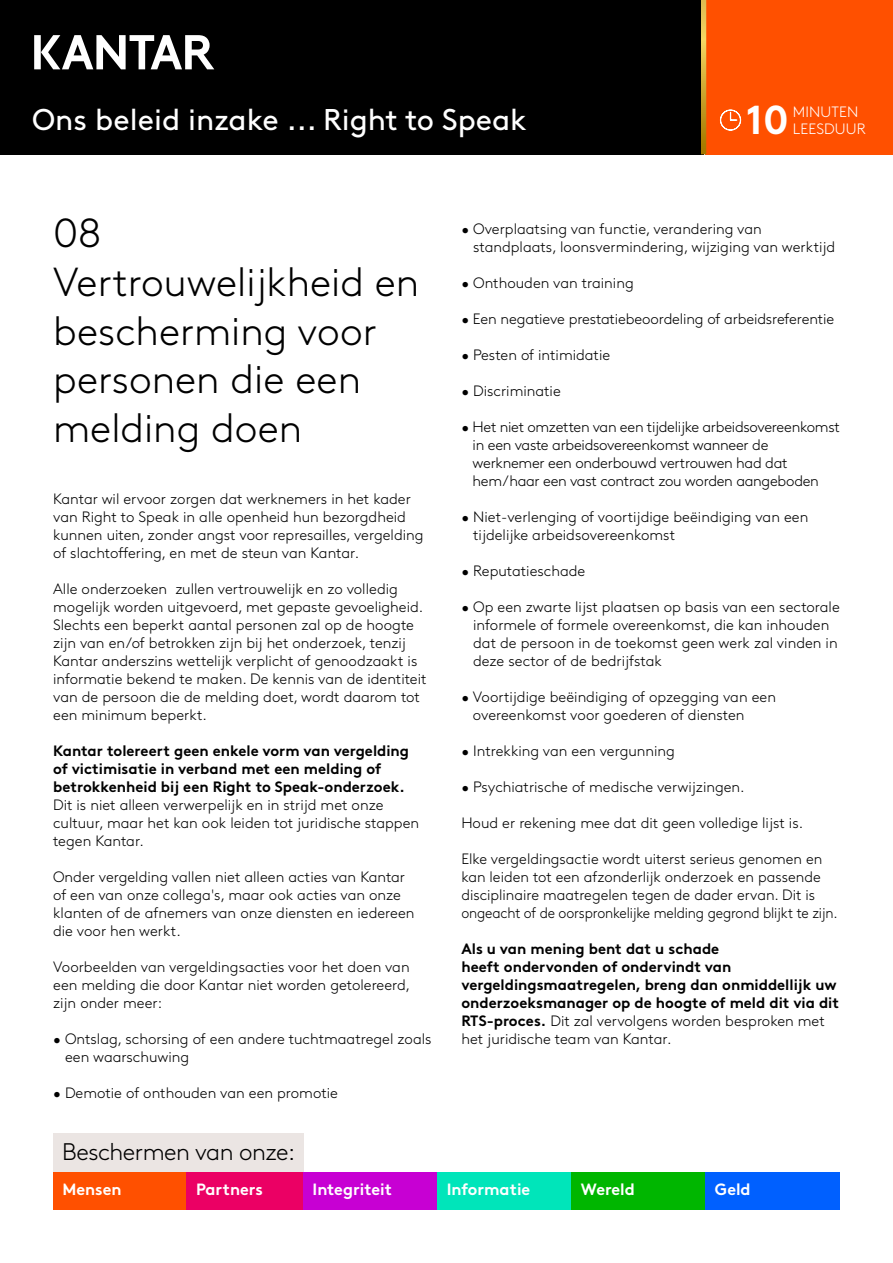
<style>
.page{position:relative;width:893px;height:1263px;background:#fff}
.page>*{position:absolute;margin:0;border:0;box-sizing:border-box;transform-origin:0 0}
.t1{font:300 40.5px/48.6px "Kantar Brown";color:#000}
.t2{font:700 40.35px "Kantar Brown";color:#fff}
.t3{font:30px "Kantar Brown";color:#fff}
.t4{font:300 24px "Kantar Brown";letter-spacing:-.02em;color:#000}
.t5{font:700 16.35px "Kantar Brown";color:#fff}
.t6{font:300 15px/18px "Kantar Brown";color:#000}
.t7{font:700 15px/18px "Kantar Brown";color:#000}
.t8{font:300 15px/18px "Kantar Brown";letter-spacing:-.02em;color:#000}
.t9{font:300 15px "Kantar Brown";letter-spacing:.01em;color:#fff}
.s1{font-weight:300}
</style>
<div class="page">
<div style="left:53px;top:1134px;width:250px;height:38px;background:#ebe5e3"></div>
<div style="left:53px;top:1172px;width:134px;height:38px;background:#ff5000"></div>
<div style="left:187px;top:1172px;width:134px;height:38px;background:#eb0064"></div>
<div style="left:303px;top:1172px;width:134px;height:38px;background:#c700d3"></div>
<div style="left:437px;top:1172px;width:135px;height:38px;background:#00e5ba"></div>
<div style="left:572px;top:1172px;width:134px;height:38px;background:#00b600"></div>
<div style="left:706px;top:1172px;width:134px;height:38px;background:#0060ff"></div>
<div style="left:0;top:0;width:704px;height:154px;background:#000"></div>
<div style="left:705px;top:0;width:188px;height:154px;background:#ff5000"></div>
<svg style="left:720px;top:109px;width:21px;height:22px"></svg>
<svg style="left:34px;top:35px;width:180px;height:34px"></svg>
<svg style="left:701px;top:0;width:5px;height:154px"></svg>
<h3 class="t3" style="left:32px;top:97px;width:496px">Ons beleid inzake ... Right to Speak</h3>
<h2 class="t2" style="left:746px;top:87px;width:44px">10</h2>
<p class="t9" style="left:793px;top:101px;width:67px">MINUTEN</p>
<p class="t9" style="left:793px;top:117px;width:74px">LEESDUUR</p>
<h1 class="t1" style="left:53px;top:206px;width:368px">08<br>Vertrouwelijkheid en bescherming voor personen die een melding doen</h1>
<p class="t6" style="left:53px;top:489px;width:372px">Kantar wil ervoor zorgen dat werknemers in het kader van Right to Speak in alle openheid hun bezorgdheid kunnen uiten, zonder angst voor represailles, vergelding of slachtoffering, en met de steun van Kantar.</p>
<p class="t6" style="left:53px;top:579px;width:375px">Alle onderzoeken zullen vertrouwelijk en zo volledig mogelijk worden uitgevoerd, met gepaste gevoeligheid.<br>Slechts een beperkt aantal personen zal op de hoogte zijn van en/of betrokken zijn bij het onderzoek, tenzij Kantar anderszins wettelijk verplicht of genoodzaakt is informatie bekend te maken. De kennis van de identiteit van de persoon die de melding doet, wordt daarom tot een minimum beperkt.</p>
<p class="t7" style="left:53px;top:740px;width:357px">Kantar tolereert geen enkele vorm van vergelding of victimisatie in verband met een melding of betrokkenheid bij een Right to Speak-onderzoek.</p>
<p class="t6" style="left:53px;top:795px;width:368px">Dit is niet alleen verwerpelijk en in strijd met onze cultuur, maar het kan ook leiden tot juridische stappen tegen Kantar.</p>
<p class="t6" style="left:53px;top:867px;width:363px">Onder vergelding vallen niet alleen acties van Kantar of een van onze collega's, maar ook acties van onze klanten of de afnemers van onze diensten en iedereen die voor hen werkt.</p>
<p class="t6" style="left:53px;top:957px;width:359px;text-align:justify">Voorbeelden van vergeldingsacties voor het doen van een melding die door Kantar niet worden getolereerd, zijn onder meer:</p>
<p class="t6" style="left:65px;top:1029px;width:368px;text-indent:-12px">• Ontslag, schorsing of een andere tuchtmaatregel zoals een waarschuwing</p>
<p class="t6" style="left:53px;top:1083px;width:286px">• Demotie of onthouden van een promotie</p>
<p class="t6" style="left:473px;top:219px;width:364px;text-indent:-12px">• Overplaatsing van functie, verandering van standplaats, loonsvermindering, wijziging van werktijd</p>
<p class="t6" style="left:461px;top:273px;width:174px">• Onthouden van training</p>
<p class="t6" style="left:461px;top:309px;width:374px">• Een negatieve prestatiebeoordeling of arbeidsreferentie</p>
<p class="t6" style="left:461px;top:345px;width:150px">• Pesten of intimidatie</p>
<p class="t6" style="left:461px;top:381px;width:101px">• Discriminatie</p>
<p class="t8" style="left:473px;top:417px;width:369px;text-indent:-11px">• Het niet omzetten van een tijdelijke arbeidsovereenkomst in een vaste arbeidsovereenkomst wanneer de werknemer een onderbouwd vertrouwen had dat hem/haar een vast contract zou worden aangeboden</p>
<p class="t6" style="left:473px;top:507px;width:337px;text-indent:-12px">• Niet-verlenging of voortijdige beëindiging van een tijdelijke arbeidsovereenkomst</p>
<p class="t6" style="left:461px;top:561px;width:125px">• Reputatieschade</p>
<p class="t6" style="left:473px;top:597px;width:368px;text-indent:-12px">• Op een zwarte lijst plaatsen op basis van een sectorale informele of formele overeenkomst, die kan inhouden dat de persoon in de toekomst geen werk zal vinden in deze sector of de bedrijfstak</p>
<p class="t6" style="left:473px;top:687px;width:305px;text-indent:-11px">• Voortijdige beëindiging of opzegging van een overeenkomst voor goederen of diensten</p>
<p class="t6" style="left:461px;top:741px;width:215px">• Intrekking van een vergunning</p>
<p class="t6" style="left:461px;top:777px;width:285px">• Psychiatrische of medische verwijzingen.</p>
<p class="t6" style="left:461px;top:813px;width:343px">Houd er rekening mee dat dit geen volledige lijst is.</p>
<p class="t6" style="left:461px;top:849px;width:378px">Elke vergeldingsactie wordt uiterst serieus genomen en kan leiden tot een afzonderlijk onderzoek en passende disciplinaire maatregelen tegen de dader ervan. Dit is ongeacht of de oorspronkelijke melding gegrond blijkt te zijn.</p>
<p class="t7" style="left:461px;top:938px;width:379px">Als u van mening bent dat u schade<br>heeft ondervonden of ondervindt van vergeldingsmaatregelen, breng dan onmiddellijk uw onderzoeksmanager op de hoogte of meld dit via dit RTS-proces. <span class="s1">Dit zal vervolgens worden besproken met het juridische team van Kantar.</span></p>
<h3 class="t4" style="left:62px;top:1134px;width:235px">Beschermen van onze:</h3>
<p class="t5" style="left:62px;top:1176px;width:61px">Mensen</p>
<p class="t5" style="left:196px;top:1176px;width:68px">Partners</p>
<p class="t5" style="left:313px;top:1176px;width:81px">Integriteit</p>
<p class="t5" style="left:447px;top:1176px;width:85px">Informatie</p>
<p class="t5" style="left:581px;top:1176px;width:56px">Wereld</p>
<p class="t5" style="left:715px;top:1176px;width:37px">Geld</p>
</div>
